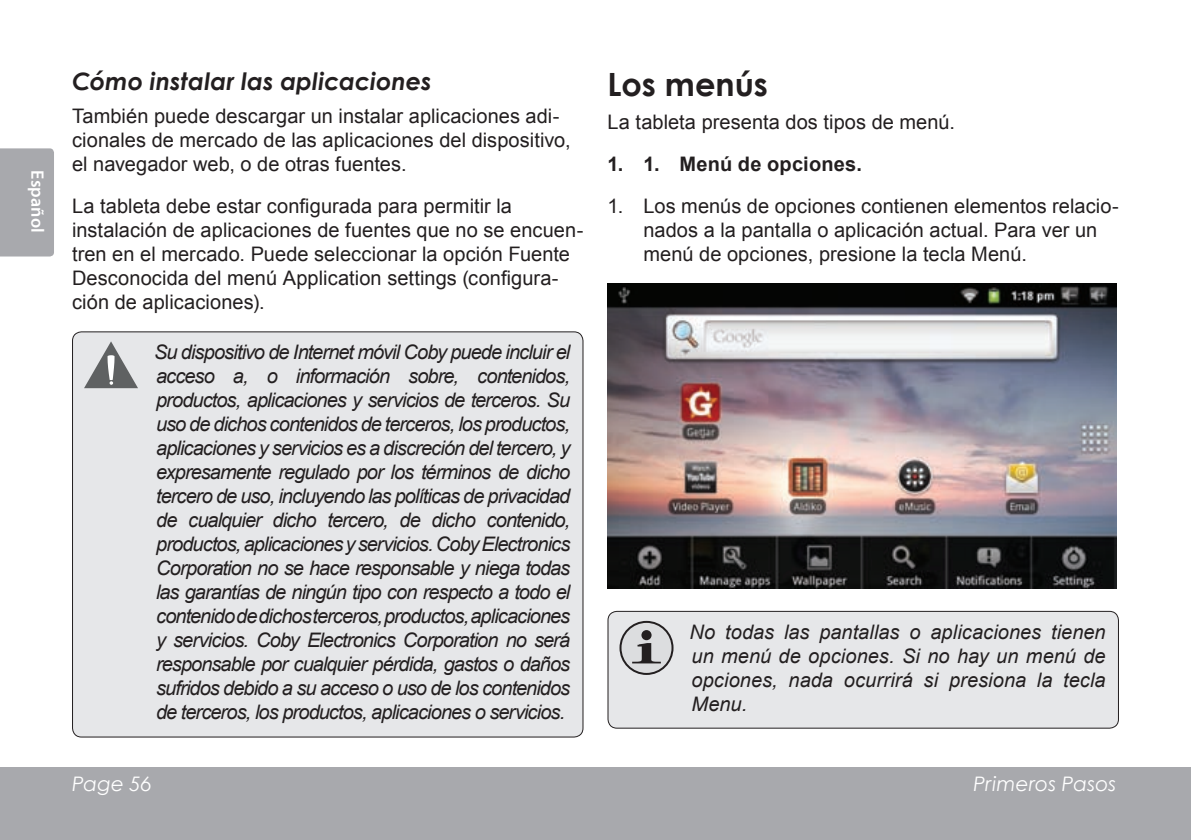
<style>
.page{position:relative;width:1191px;height:840px;background:#fff}
.page>*{position:absolute;margin:0;border:0;box-sizing:border-box;transform-origin:0 0}
.t1{font:700 32px "Century Gothic";color:#231f20}
.t2{font:italic 700 24px "Century Gothic";letter-spacing:.005em;color:#231f20}
.t3{font:italic 20px/24px "Arial";letter-spacing:-.015em;color:#231f20;text-align:justify}
.t4{font:20px/24px "Arial";letter-spacing:.005em;color:#231f20}
.t5{font:italic 20px "Century Gothic";letter-spacing:.01em;color:#fff}
.t6{font:700 20px "Arial";letter-spacing:.01em;color:#231f20}
.t7{font:600 18px "Myriad Pro";letter-spacing:.01em;color:#fff}
</style>
<div class="page">
<div style="left:0;top:767px;width:1191px;height:72px;background:#a8a9ad"></div>
<div style="left:0;top:148px;width:54px;height:108px;background:#a8a9ad"></div>
<div style="left:72px;top:332px;width:511px;height:404px;background:#e6e7e9;border-radius:9px"></div>
<svg style="left:84px;top:341px;width:54px;height:47px"></svg>
<img style="left:607px;top:283px;width:509px;height:305px">
<div style="left:608px;top:611px;width:510px;height:116px;background:#e6e7e9;border-radius:9px"></div>
<div style="left:620px;top:621px;width:52px;height:52px;background:#dcdddf;border-radius:50%"></div>
<div style="left:619px;top:620px;width:54px;height:54px;border:2px solid #231f20;border-radius:50%"></div>
<svg style="left:632px;top:643px;width:29px;height:20px"></svg>
<svg style="left:641px;top:629px;width:10px;height:11px"></svg>
<div style="left:607px;top:610px;width:512px;height:118px;border:1px solid #231f20;border-radius:9px"></div>
<p class="t7" style="left:49px;top:170px;width:64px;rotate:90deg">Español</p>
<p class="t2" style="left:72px;top:63px;width:361px">Cómo instalar las aplicaciones</p>
<p class="t4" style="left:72px;top:104px;width:500px">También puede descargar un instalar aplicaciones adi&shy;cionales de mercado de las aplicaciones del dispositivo, el navegador web, o de otras fuentes.</p>
<p class="t4" style="left:72px;top:194px;width:513px">La tableta debe estar configurada para permitir la instalación de aplicaciones de fuentes que no se encuen&shy;tren en el mercado. Puede seleccionar la opción Fuente Desconocida del menú Application settings (configura&shy;ción de aplicaciones).</p>
<p class="t3" style="left:154px;top:340px;width:418px">Su dispositivo de Internet móvil Coby puede incluir el acceso a, o información sobre, contenidos, productos, aplicaciones y servicios de terceros. Su uso de dichos contenidos de terceros, los productos, aplicaciones y servicios es a discreción del tercero, y expresamente regulado por los términos de dicho tercero de uso, incluyendo las políticas de privacidad de cualquier dicho tercero, de dicho contenido, productos,aplicaciones y servicios.CobyElectronics Corporation no se hace responsable y niega todas las garantías de ningún tipo con respecto a todo el contenidodedichosterceros,productos,aplicaciones y servicios. Coby Electronics Corporation no será responsable por cualquier pérdida, gastos o daños sufridos debido a su acceso o uso de los contenidos de terceros, los productos, aplicaciones o servicios.</p>
<h1 class="t1" style="left:607px;top:60px;width:162px">los menús</h1>
<p class="t4" style="left:607px;top:110px;width:349px">La tableta presenta dos tipos de menú.</p>
<p class="t6" style="left:607px;top:151px;width:256px">1. 1. Menú de opciones.</p>
<p class="t4" style="left:643px;top:194px;width:477px;text-indent:-36px">1. Los menús de opciones contienen elementos relacio&shy;nados a la pantalla o aplicación actual. Para ver un menú de opciones, presione la tecla Menú.</p>
<p class="t3" style="left:689px;top:619px;width:417px">No todas las pantallas o aplicaciones tienen un menú de opciones. Si no hay un menú de opciones, nada ocurrirá si presiona la tecla Menu.</p>
<p class="t5" style="left:72px;top:769px;width:81px">Page 56</p>
<p class="t5" style="left:973px;top:769px;width:144px">Primeros Pasos</p>
</div>
